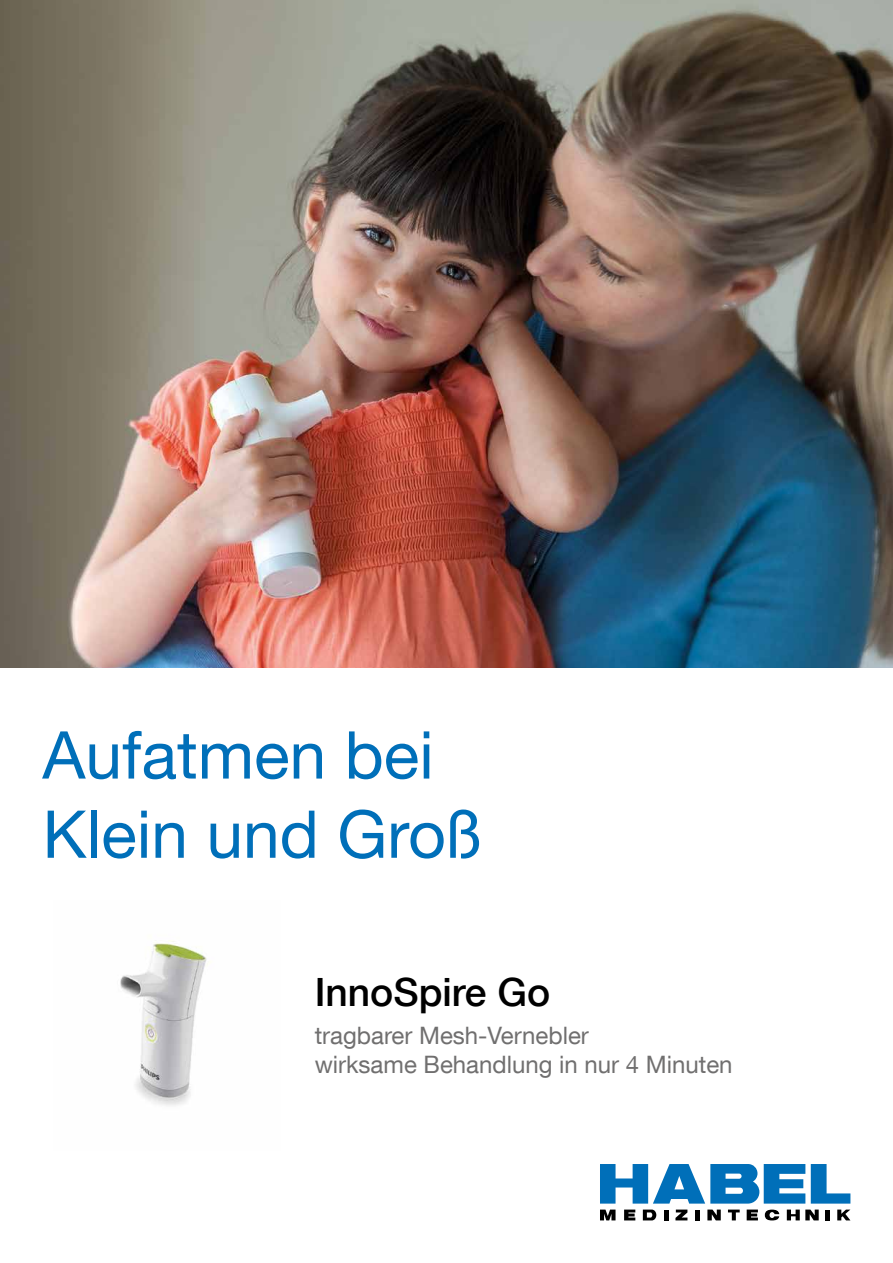
<style>
.page{position:relative;width:893px;height:1263px;background:#fff}
.page>*{position:absolute;margin:0;border:0;box-sizing:border-box;transform-origin:0 0}
.t1{font:66px/79.2px "Helvetica Neue LT Com";color:#006fb9}
.t2{font:500 39px "Helvetica Neue LT Com";color:#000}
.t3{font:24px/28.8px "Helvetica Neue LT Com";color:#706f6f}
</style>
<div class="page">
<svg style="left:675px;top:1209px;width:12px;height:11px"></svg>
<svg style="left:747px;top:1209px;width:11px;height:11px"></svg>
<svg style="left:624px;top:1209px;width:11px;height:11px"></svg>
<hr style="left:664px;top:1209px;width:4px;height:11px;background:#000">
<hr style="left:695px;top:1209px;width:4px;height:11px;background:#000">
<div style="left:825px;top:1209px;width:5px;height:11px;background:#000"></div>
<svg style="left:837px;top:1209px;width:13px;height:11px"></svg>
<svg style="left:707px;top:1209px;width:14px;height:11px"></svg>
<svg style="left:728px;top:1209px;width:12px;height:11px"></svg>
<svg style="left:787px;top:1209px;width:32px;height:11px"></svg>
<svg style="left:765px;top:1209px;width:14px;height:11px"></svg>
<svg style="left:600px;top:1209px;width:15px;height:11px"></svg>
<svg style="left:643px;top:1209px;width:13px;height:11px"></svg>
<svg style="left:811px;top:1164px;width:39px;height:39px"></svg>
<svg style="left:600px;top:1164px;width:205px;height:39px"></svg>
<img style="left:0;top:0;width:893px;height:668px">
<img style="left:120px;top:940px;width:88px;height:166px">
<h1 class="t1" style="left:43px;top:714px;width:442px">Aufatmen bei<br>Klein und Groß</h1>
<h2 class="t2" style="left:315px;top:969px;width:237px">InnoSpire Go</h2>
<p class="t3" style="left:315px;top:1020px;width:419px">tragbarer Mesh-Vernebler<br>wirksame Behandlung in nur 4 Minuten</p>
</div>
